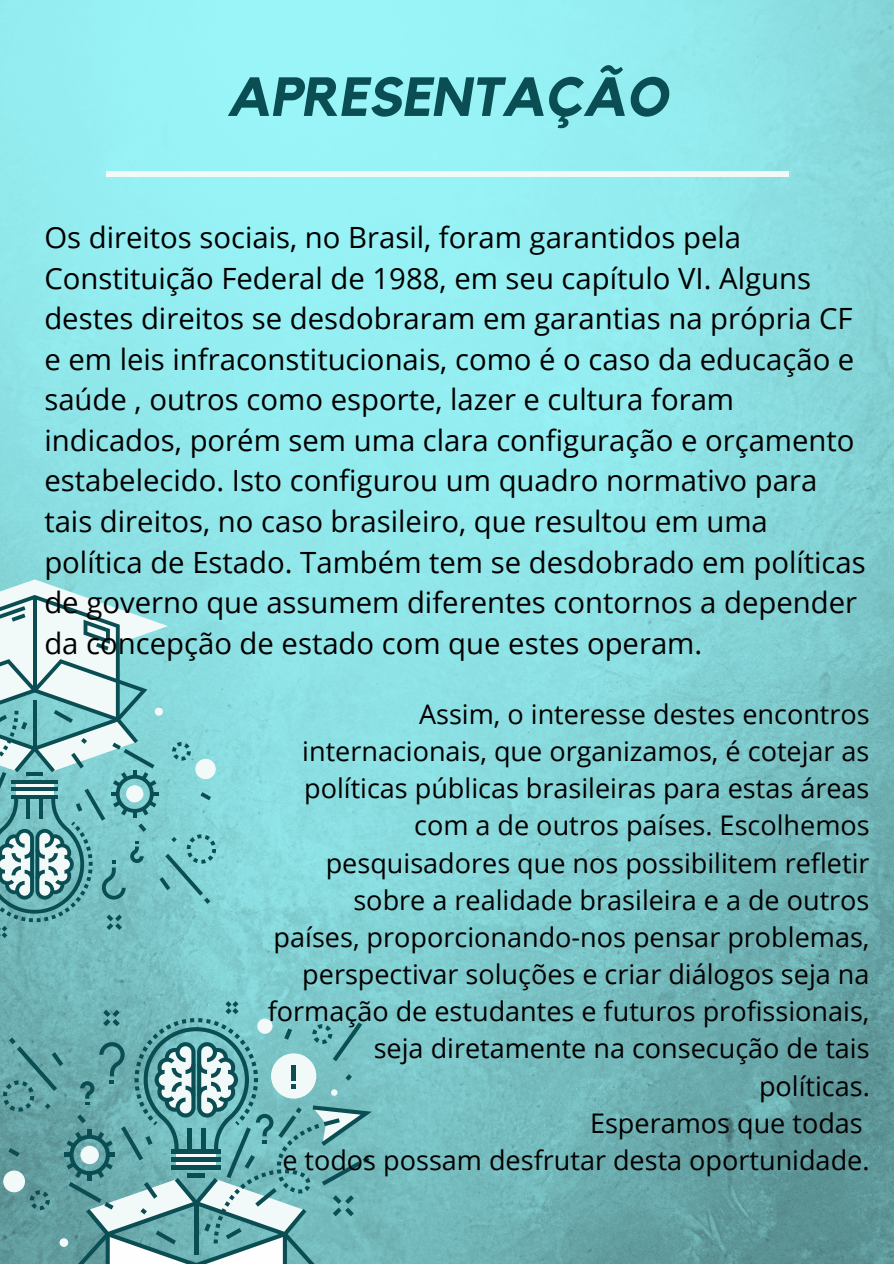
<style>
.page{position:relative;width:894px;height:1264px;background:#fff}
.page>*{position:absolute;margin:0;border:0;box-sizing:border-box;transform-origin:0 0}
.t1{font:italic 700 54.45px "Kollektif";color:#0a4e53}
.t2{font:29.25px/40.5px "Open Sans";color:#000}
.t3{font:27px/37.2px "Open Sans";color:#000;text-align:right}
</style>
<div class="page">
<img style="left:0;top:0;width:893px;height:1263px">
<svg style="left:3px;top:1001px;width:369px;height:262px;background:#73afb2"></svg>
<svg style="left:0;top:579px;width:216px;height:359px"></svg>
<div style="left:195px;top:758px;width:21px;height:21px;background:#f2f9f9;border-radius:50%"></div>
<div style="left:155px;top:707px;width:8px;height:8px;background:#f2f9f9;border-radius:50%"></div>
<div style="left:106px;top:171px;width:682px;height:6px;background:#f2f9f9"></div>
<h1 class="t1" style="left:226px;top:72px;width:442px">APRESENTAÇÃO</h1>
<p class="t2" style="left:44px;top:216px;width:822px">Os direitos sociais, no Brasil, foram garantidos pela Constituição Federal de 1988, em seu capítulo VI. Alguns destes direitos se desdobraram em garantias na própria CF e em leis infraconstitucionais, como é o caso da educação e saúde , outros como esporte, lazer e cultura foram indicados, porém sem uma clara configuração e orçamento estabelecido. Isto configurou um quadro normativo para tais direitos, no caso brasileiro, que resultou em uma política de Estado. Também tem se desdobrado em políticas de governo que assumem diferentes contornos a depender da concepção de estado com que estes operam.</p>
<p class="t3" style="left:268px;top:694px;width:603px">Assim, o interesse destes encontros internacionais, que organizamos, é cotejar as políticas públicas brasileiras para estas áreas com a de outros países. Escolhemos pesquisadores que nos possibilitem refletir sobre a realidade brasileira e a de outros países, proporcionando-nos pensar problemas, perspectivar soluções e criar diálogos seja na formação de estudantes e futuros profissionais, seja diretamente na consecução de tais políticas.<br>Esperamos que todas<br>e todos possam desfrutar desta oportunidade.</p>
</div>
